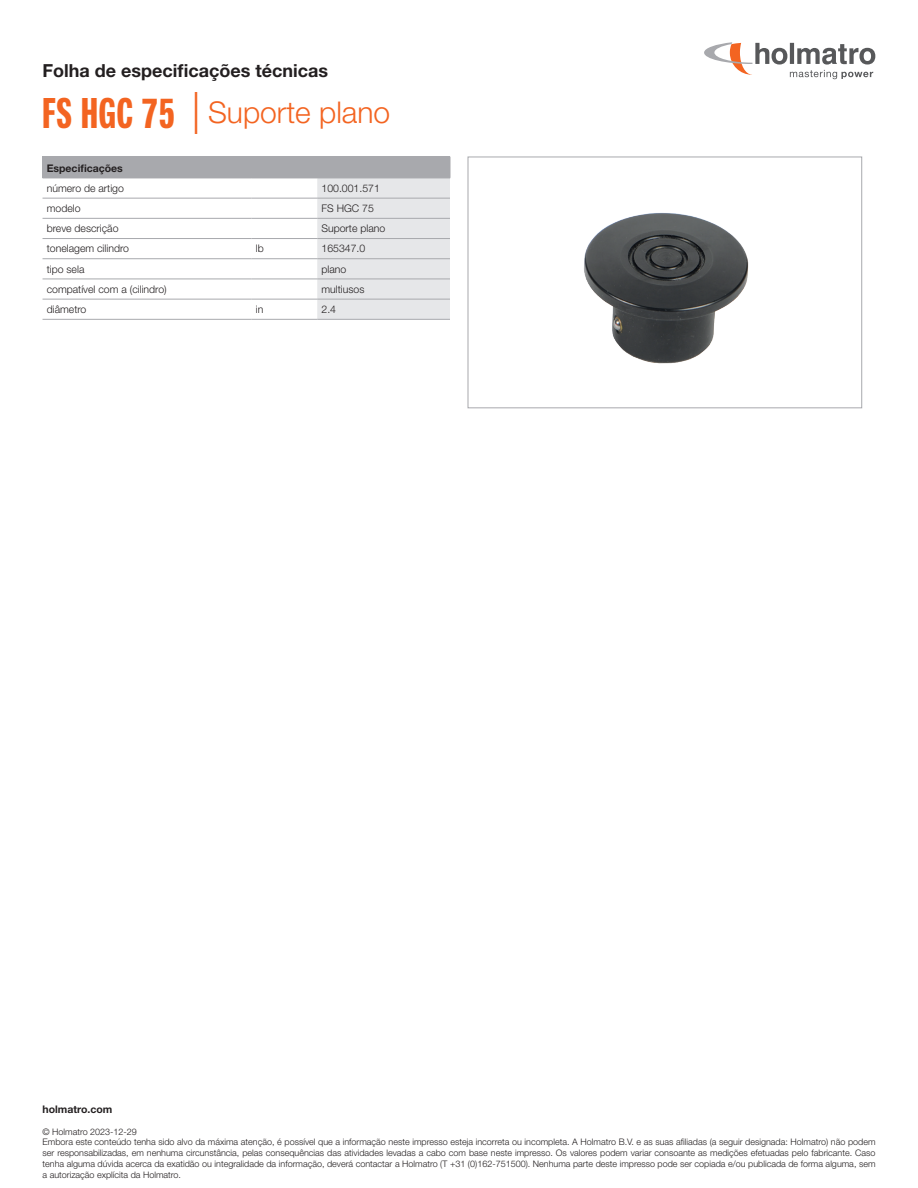
<style>
.page{position:relative;width:918px;height:1188px;background:#fff}
.page>*{position:absolute;margin:0;border:0;box-sizing:border-box;transform-origin:0 0}
.t1{font:300 30px "Helvetica Neue LT Std";color:#f36421}
.t2{font:700 18px "Helvetica Neue LT Std";color:#231f20}
.t3{font:300 10.5px "Helvetica Neue LT Std";color:#231f20}
.t4{font:700 10.5px "Helvetica Neue LT Std";color:#231f20}
.t5{font:300 9px/10.8px "Helvetica Neue LT Std";color:#231f20}
.s1{font-family:"Neue Helvetica Pro 79 Cm";font-weight:700;font-size:42px}
.s2{font-size:42px}
</style>
<div class="page">
<svg style="left:704px;top:42px;width:171px;height:37px"></svg>
<div style="left:43px;top:157px;width:407px;height:21px;background:#a8a9ad"></div>
<svg style="left:317px;top:157px;width:134px;height:162px"></svg>
<hr style="left:43px;top:178px;width:209px;height:1px;background:#a8a9ad">
<hr style="left:252px;top:178px;width:65px;height:1px;background:#a8a9ad">
<hr style="left:317px;top:178px;width:133px;height:1px;background:#a8a9ad">
<hr style="left:43px;top:198px;width:209px;height:1px;background:#a8a9ad">
<hr style="left:252px;top:198px;width:65px;height:1px;background:#a8a9ad">
<hr style="left:317px;top:198px;width:133px;height:1px;background:#a8a9ad">
<hr style="left:43px;top:218px;width:209px;height:1px;background:#a8a9ad">
<hr style="left:252px;top:218px;width:65px;height:1px;background:#a8a9ad">
<hr style="left:317px;top:218px;width:133px;height:1px;background:#a8a9ad">
<hr style="left:43px;top:238px;width:209px;height:1px;background:#a8a9ad">
<hr style="left:252px;top:238px;width:65px;height:1px;background:#a8a9ad">
<hr style="left:317px;top:238px;width:133px;height:1px;background:#a8a9ad">
<hr style="left:43px;top:258px;width:209px;height:1px;background:#a8a9ad">
<hr style="left:252px;top:258px;width:65px;height:1px;background:#a8a9ad">
<hr style="left:317px;top:258px;width:133px;height:1px;background:#a8a9ad">
<hr style="left:43px;top:279px;width:209px;height:1px;background:#a8a9ad">
<hr style="left:252px;top:279px;width:65px;height:1px;background:#a8a9ad">
<hr style="left:317px;top:279px;width:133px;height:1px;background:#a8a9ad">
<hr style="left:43px;top:319px;width:209px;height:1px;background:#a8a9ad">
<hr style="left:43px;top:299px;width:209px;height:1px;background:#a8a9ad">
<hr style="left:252px;top:319px;width:65px;height:1px;background:#a8a9ad">
<hr style="left:252px;top:299px;width:65px;height:1px;background:#a8a9ad">
<hr style="left:317px;top:319px;width:133px;height:1px;background:#a8a9ad">
<hr style="left:317px;top:299px;width:133px;height:1px;background:#a8a9ad">
<img style="left:584px;top:212px;width:165px;height:152px">
<div style="left:468px;top:157px;width:394px;height:251px;border:1px solid #a8a9ad"></div>
<h2 class="t2" style="left:43px;top:59px;width:287px">Folha de especificações técnicas</h2>
<h1 class="t1" style="left:43px;top:94px;width:349px"><span class="s1">FS HGC 75</span> <span class="s2">|</span> Suporte plano</h1>
<p class="t4" style="left:47px;top:161px;width:78px">Especificações</p>
<p class="t3" style="left:47px;top:182px;width:79px">número de artigo</p>
<p class="t3" style="left:322px;top:182px;width:60px">100.001.571</p>
<p class="t3" style="left:47px;top:202px;width:35px">modelo</p>
<p class="t3" style="left:322px;top:202px;width:54px">FS HGC 75</p>
<p class="t3" style="left:47px;top:222px;width:73px">breve descrição</p>
<p class="t3" style="left:322px;top:222px;width:65px">Suporte plano</p>
<p class="t3" style="left:47px;top:242px;width:84px">tonelagem cilindro</p>
<p class="t3" style="left:256px;top:242px;width:9px">lb</p>
<p class="t3" style="left:322px;top:242px;width:45px">165347.0</p>
<p class="t3" style="left:47px;top:262px;width:39px">tipo sela</p>
<p class="t3" style="left:322px;top:262px;width:26px">plano</p>
<p class="t3" style="left:47px;top:283px;width:122px">compatível com a (cilindro)</p>
<p class="t3" style="left:322px;top:283px;width:44px">multiusos</p>
<p class="t3" style="left:47px;top:303px;width:41px">diâmetro</p>
<p class="t3" style="left:256px;top:303px;width:9px">in</p>
<p class="t3" style="left:322px;top:303px;width:16px">2.4</p>
<p class="t4" style="left:43px;top:1103px;width:71px">holmatro.com</p>
<p class="t5" style="left:43px;top:1126px;width:835px">© Holmatro 2023-12-29<br>Embora este conteúdo tenha sido alvo da máxima atenção, é possível que a informação neste impresso esteja incorreta ou incompleta. A Holmatro B.V. e as suas afiliadas (a seguir designada: Holmatro) não podem ser responsabilizadas, em nenhuma circunstância, pelas consequências das atividades levadas a cabo com base neste impresso. Os valores podem variar consoante as medições efetuadas pelo fabricante. Caso tenha alguma dúvida acerca da exatidão ou integralidade da informação, deverá contactar a Holmatro (T +31 (0)162-751500). Nenhuma parte deste impresso pode ser copiada e/ou publicada de forma alguma, sem a autorização explícita da Holmatro.</p>
</div>
